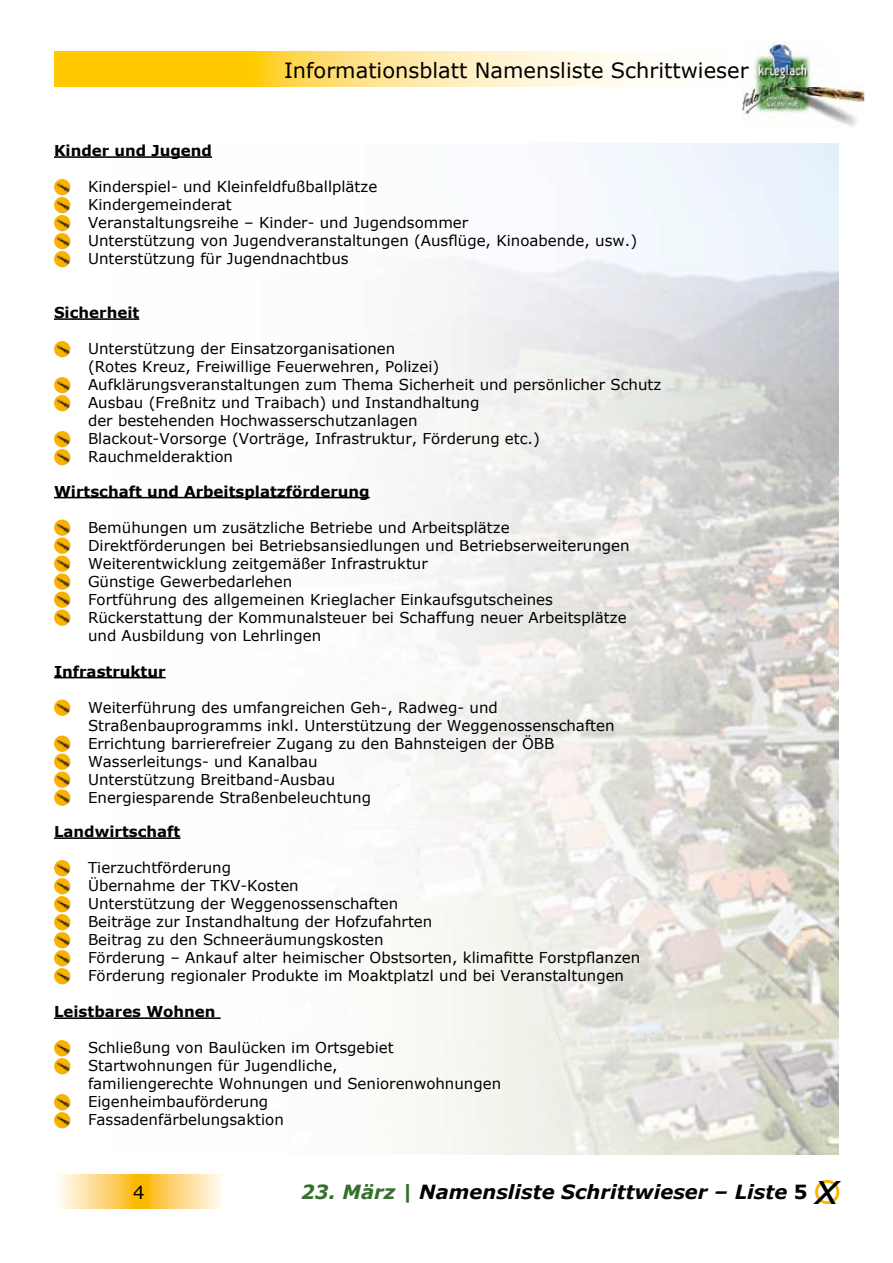
<style>
.page{position:relative;width:893px;height:1263px;background:#fff}
.page>*{position:absolute;margin:0;border:0;box-sizing:border-box;transform-origin:0 0}
.t1{font:italic 42.15px "Verdana";color:#000}
.t2{font:21px "Verdana";color:#000}
.t3{font:italic 700 19.5px "Verdana";color:#000}
.t4{font:18px "Verdana";color:#000}
.t5{font:15px/18px "Verdana";color:#000}
.t6{font:700 15px "Verdana";color:#000}
.s1{color:#36702d}
.s2{font-style:normal}
</style>
<div class="page">
<svg style="left:59px;top:1175px;width:163px;height:34px;background:#fdd880"></svg>
<svg style="left:55px;top:52px;width:590px;height:34px;background:#ffde70"></svg>
<img style="left:768px;top:42px;width:38px;height:10px">
<img style="left:741px;top:86px;width:123px;height:40px">
<img style="left:753px;top:52px;width:61px;height:34px">
<div style="left:815px;top:1180px;width:24px;height:24px;border:3px solid #fbb600;border-radius:50%"></div>
<img style="left:115px;top:143px;width:724px;height:1011px">
<hr style="left:54px;top:156px;width:158px;height:2px;background:#000">
<hr style="left:54px;top:318px;width:85px;height:2px;background:#000">
<hr style="left:54px;top:497px;width:316px;height:1px;background:#000">
<hr style="left:54px;top:677px;width:112px;height:1px;background:#000">
<hr style="left:54px;top:837px;width:126px;height:2px;background:#000">
<hr style="left:54px;top:1017px;width:167px;height:2px;background:#000">
<img style="left:54px;top:179px;width:16px;height:16px;border-radius:8px">
<img style="left:54px;top:197px;width:16px;height:16px;border-radius:8px">
<img style="left:54px;top:215px;width:16px;height:16px;border-radius:8px">
<img style="left:54px;top:233px;width:16px;height:16px;border-radius:8px">
<img style="left:54px;top:251px;width:16px;height:16px;border-radius:8px">
<img style="left:54px;top:341px;width:16px;height:16px;border-radius:8px">
<img style="left:54px;top:377px;width:16px;height:16px;border-radius:8px">
<img style="left:54px;top:395px;width:16px;height:16px;border-radius:8px">
<img style="left:54px;top:431px;width:16px;height:16px;border-radius:8px">
<img style="left:54px;top:449px;width:16px;height:16px;border-radius:8px">
<img style="left:54px;top:519px;width:16px;height:17px;border-radius:8px">
<img style="left:54px;top:537px;width:16px;height:17px;border-radius:8px">
<img style="left:54px;top:555px;width:16px;height:17px;border-radius:8px">
<img style="left:54px;top:573px;width:16px;height:17px;border-radius:8px">
<img style="left:54px;top:591px;width:16px;height:17px;border-radius:8px">
<img style="left:54px;top:609px;width:16px;height:17px;border-radius:8px">
<img style="left:54px;top:699px;width:16px;height:17px;border-radius:8px">
<img style="left:54px;top:735px;width:16px;height:17px;border-radius:8px">
<img style="left:54px;top:753px;width:16px;height:17px;border-radius:8px">
<img style="left:54px;top:771px;width:16px;height:17px;border-radius:8px">
<img style="left:54px;top:789px;width:16px;height:17px;border-radius:8px">
<img style="left:54px;top:860px;width:16px;height:16px;border-radius:8px">
<img style="left:54px;top:878px;width:16px;height:16px;border-radius:8px">
<img style="left:54px;top:896px;width:16px;height:16px;border-radius:8px">
<img style="left:54px;top:914px;width:16px;height:16px;border-radius:8px">
<img style="left:54px;top:932px;width:16px;height:16px;border-radius:8px">
<img style="left:54px;top:950px;width:16px;height:16px;border-radius:8px">
<img style="left:54px;top:968px;width:16px;height:16px;border-radius:8px">
<img style="left:54px;top:1040px;width:16px;height:16px;border-radius:8px">
<img style="left:54px;top:1058px;width:16px;height:16px;border-radius:8px">
<img style="left:54px;top:1094px;width:16px;height:16px;border-radius:8px">
<img style="left:54px;top:1112px;width:16px;height:16px;border-radius:8px">
<h2 class="t2" style="left:284px;top:57px;width:466px">Informationsblatt Namensliste Schrittwieser</h2>
<p class="t6" style="left:54px;top:141px;width:159px">Kinder und Jugend</p>
<p class="t5" style="left:88px;top:178px;width:551px">Kinderspiel- und Kleinfeldfußballplätze<br>Kindergemeinderat<br>Veranstaltungsreihe – Kinder- und Jugendsommer<br>Unterstützung von Jugendveranstaltungen (Ausflüge, Kinoabende, usw.)<br>Unterstützung für Jugendnachtbus</p>
<p class="t6" style="left:54px;top:303px;width:87px">Sicherheit</p>
<p class="t5" style="left:88px;top:340px;width:575px">Unterstützung der Einsatzorganisationen<br>(Rotes Kreuz, Freiwillige Feuerwehren, Polizei)<br>Aufklärungsveranstaltungen zum Thema Sicherheit und persönlicher Schutz Ausbau (Freßnitz und Traibach) und Instandhaltung<br>der bestehenden Hochwasserschutzanlagen<br>Blackout-Vorsorge (Vorträge, Infrastruktur, Förderung etc.)<br>Rauchmelderaktion</p>
<p class="t6" style="left:54px;top:481px;width:317px">Wirtschaft und Arbeitsplatzförderung</p>
<p class="t5" style="left:88px;top:518px;width:543px">Bemühungen um zusätzliche Betriebe und Arbeitsplätze Direktförderungen bei Betriebsansiedlungen und Betriebserweiterungen Weiterentwicklung zeitgemäßer Infrastruktur<br>Günstige Gewerbedarlehen<br>Fortführung des allgemeinen Krieglacher Einkaufsgutscheines Rückerstattung der Kommunalsteuer bei Schaffung neuer Arbeitsplätze und Ausbildung von Lehrlingen</p>
<p class="t6" style="left:54px;top:661px;width:113px">Infrastruktur</p>
<p class="t5" style="left:88px;top:698px;width:528px">Weiterführung des umfangreichen Geh-, Radweg- und Straßenbauprogramms inkl. Unterstützung der Weggenossenschaften Errichtung barrierefreier Zugang zu den Bahnsteigen der ÖBB Wasserleitungs- und Kanalbau<br>Unterstützung Breitband-Ausbau<br>Energiesparende Straßenbeleuchtung</p>
<p class="t6" style="left:54px;top:822px;width:128px">Landwirtschaft</p>
<p class="t5" style="left:88px;top:859px;width:554px">Tierzuchtförderung<br>Übernahme der TKV-Kosten<br>Unterstützung der Weggenossenschaften<br>Beiträge zur Instandhaltung der Hofzufahrten<br>Beitrag zu den Schneeräumungskosten<br>Förderung – Ankauf alter heimischer Obstsorten, klimafitte Forstpflanzen Förderung regionaler Produkte im Moaktplatzl und bei Veranstaltungen</p>
<p class="t6" style="left:54px;top:1002px;width:163px">Leistbares Wohnen</p>
<p class="t5" style="left:88px;top:1039px;width:415px">Schließung von Baulücken im Ortsgebiet Startwohnungen für Jugendliche,<br>familiengerechte Wohnungen und Seniorenwohnungen Eigenheimbauförderung<br>Fassadenfärbelungsaktion</p>
<h1 class="t1" style="left:815px;top:1162px;width:26px">x</h1>
<p class="t4" style="left:133px;top:1180px;width:13px">4</p>
<h3 class="t3" style="left:301px;top:1179px;width:508px"><span class="s1">23. März |</span> Namensliste Schrittwieser – Liste <span class="s2">5</span></h3>
</div>
